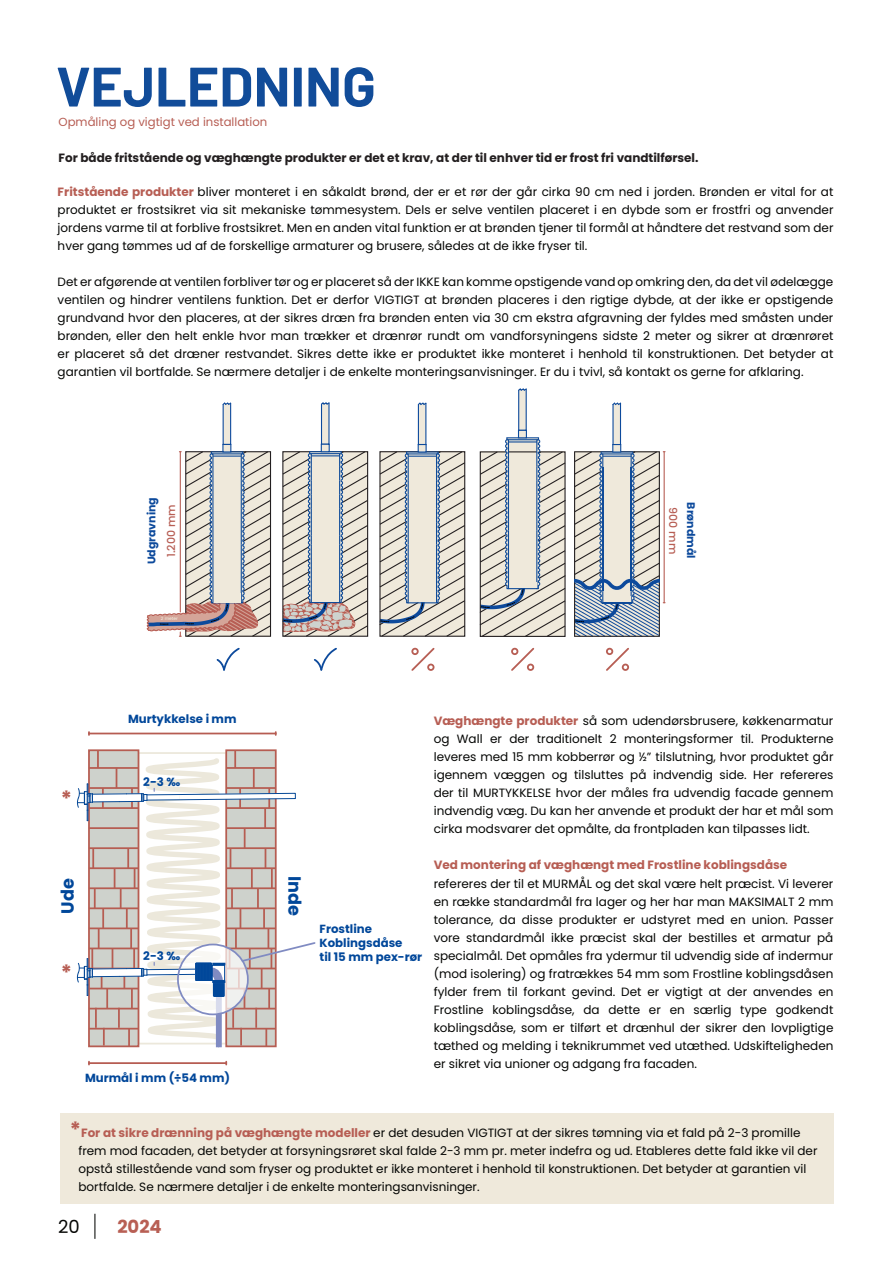
<style>
.page{position:relative;width:893px;height:1263px;background:#fff}
.page>*{position:absolute;margin:0;border:0;box-sizing:border-box;transform-origin:0 0}
.Rubrik_2{font:700 55.5px "Barlow";color:#114c99}
.Under_rubrik{font:700 21px "Poppins";color:#b75e54}
.t1{font:700 18px "Poppins";color:#b85f54}
.t2{font:18px "Poppins";color:#040503}
.t3{font:700 17.7px "Poppins";color:#00479a}
.Indhold{font:12px/18px "Poppins";color:#040503;text-align:justify}
.Indhold-2{font:700 12px "Poppins";color:#231f20}
.Indhold-3{font:700 12px "Poppins";color:#b75e54}
.t4{font:700 11.7px/14.1px "Poppins";color:#00479a}
.Mellem_rubrik{font:11.7px "Poppins";color:#b75e54}
.t5{font:700 10.95px "Poppins";color:#0d4a9c}
.t6{font:500 10.95px "Poppins";color:#b75e54}
.t7{font:500 4.35px "Poppins";color:#efe9db}
.s1{font-weight:700;color:#b75e54}
.s2{font-weight:700;font-size:21px;color:#b75e54}
</style>
<div class="page">
<svg style="left:94px;top:1214px;width:1px;height:25px"></svg>
<hr style="left:89px;top:1062px;width:137px;height:2px;background:#b65c52">
<hr style="left:89px;top:733px;width:187px;height:1px;background:#b65c52">
<svg style="left:77px;top:750px;width:239px;height:296px"></svg>
<svg style="left:216px;top:647px;width:24px;height:24px"></svg>
<svg style="left:379px;top:402px;width:87px;height:269px"></svg>
<svg style="left:511px;top:647px;width:24px;height:24px"></svg>
<div style="left:511px;top:648px;width:7px;height:7px;border:2px solid #b75e54;border-radius:50%"></div>
<div style="left:527px;top:664px;width:7px;height:7px;border:2px solid #b75e54;border-radius:50%"></div>
<svg style="left:606px;top:647px;width:24px;height:24px"></svg>
<div style="left:606px;top:648px;width:7px;height:7px;border:2px solid #b75e54;border-radius:50%"></div>
<div style="left:622px;top:664px;width:7px;height:7px;border:2px solid #b75e54;border-radius:50%"></div>
<div style="left:518px;top:430px;width:8px;height:8px;background:#efe9db"></div>
<div style="left:518px;top:430px;width:9px;height:8px;border:1px solid #0d4a9c"></div>
<svg style="left:517px;top:388px;width:10px;height:43px"></svg>
<svg style="left:479px;top:439px;width:87px;height:198px;background:#ceccc6"></svg>
<svg style="left:282px;top:402px;width:87px;height:269px"></svg>
<svg style="left:146px;top:402px;width:126px;height:235px"></svg>
<svg style="left:574px;top:402px;width:91px;height:235px"></svg>
<div style="left:60px;top:1113px;width:773px;height:90px;background:#efe9db"></div>
<p class="Rubrik_2" style="left:56px;top:45px;width:321px">VEJLEDNING</p>
<p class="Mellem_rubrik" style="left:59px;top:115px;width:210px">Opmåling og vigtigt ved installation</p>
<p class="Indhold-2" style="left:59px;top:151px;width:641px">For både fritstående og væghængte produkter er det et krav, at der til enhver tid er frost fri vandtilførsel.</p>
<p class="Indhold" style="left:58px;top:183px;width:777px"><span class="s1">Fritstående produkter</span> bliver monteret i en såkaldt brønd, der er et rør der går cirka 90 cm ned i jorden. Brønden er vital for at produktet er frostsikret via sit mekaniske tømmesystem. Dels er selve ventilen placeret i en dybde som er frostfri og anvender jordens varme til at forblive frostsikret. Men en anden vital funktion er at brønden tjener til formål at håndtere det restvand som der hver gang tømmes ud af de forskellige armaturer og brusere, således at de ikke fryser til.</p>
<p class="Indhold" style="left:58px;top:273px;width:777px">Det er afgørende at ventilen forbliver tør og er placeret så der IKKE kan komme opstigende vand op omkring den, da det vil ødelægge ventilen og hindrer ventilens funktion. Det er derfor VIGTIGT at brønden placeres i den rigtige dybde, at der ikke er opstigende grundvand hvor den placeres, at der sikres dræn fra brønden enten via 30 cm ekstra afgravning der fyldes med småsten under brønden, eller den helt enkle hvor man trækker et drænrør rundt om vandforsyningens sidste 2 meter og sikrer at drænrøret er placeret så det dræner restvandet. Sikres dette ikke er produktet ikke monteret i henhold til konstruktionen. Det betyder at garantien vil bortfalde. Se nærmere detaljer i de enkelte monteringsanvisninger. Er du i tvivl, så kontakt os gerne for afklaring.</p>
<p class="t5" style="left:145px;top:564px;width:69px;rotate:-90deg">Udgravning</p>
<p class="t5" style="left:697px;top:502px;width:58px;rotate:90deg">Brøndmål</p>
<p class="t6" style="left:165px;top:557px;width:54px;rotate:-90deg">1.200 mm</p>
<p class="t6" style="left:679px;top:507px;width:48px;rotate:90deg">900 mm</p>
<p class="Under_rubrik" style="left:61px;top:786px;width:13px">*</p>
<p class="t3" style="left:57px;top:914px;width:37px;rotate:-90deg">Ude</p>
<p class="Under_rubrik" style="left:61px;top:960px;width:13px">*</p>
<p class="t7" style="left:161px;top:616px;width:19px">2 meter</p>
<p class="t4" style="left:128px;top:712px;width:110px">Murtykkelse i mm</p>
<p class="t4" style="left:143px;top:775px;width:39px">2-3 ‰</p>
<p class="t4" style="left:143px;top:949px;width:39px">2-3 ‰</p>
<p class="t4" style="left:85px;top:1071px;width:147px">Murmål i mm (÷54 mm)</p>
<p class="t3" style="left:305px;top:876px;width:41px;rotate:90deg">Inde</p>
<p class="t4" style="left:320px;top:922px;width:104px">Frostline<br>Koblingsdåse<br>til 15 mm pex-rør</p>
<p class="Indhold" style="left:434px;top:712px;width:401px"><span class="s1">Væghængte produkter</span> så som udendørsbrusere, køkkenarmatur og Wall er der traditionelt 2 monteringsformer til. Produkterne leveres med 15 mm kobberrør og ½” tilslutning, hvor produktet går igennem væggen og tilsluttes på indvendig side. Her refereres der til MURTYKKELSE hvor der måles fra udvendig facade gennem indvendig væg. Du kan her anvende et produkt der har et mål som cirka modsvarer det opmålte, da frontpladen kan tilpasses lidt.</p>
<p class="Indhold-3" style="left:434px;top:858px;width:355px">Ved montering af væghængt med Frostline koblingsdåse</p>
<p class="Indhold" style="left:434px;top:874px;width:401px">refereres der til et MURMÅL og det skal være helt præcist. Vi leverer en række standardmål fra lager og her har man MAKSIMALT 2 mm tolerance, da disse produkter er udstyret med en union. Passer vore standardmål ikke præcist skal der bestilles et armatur på specialmål. Det opmåles fra ydermur til udvendig side af indermur (mod isolering) og fratrækkes 54 mm som Frostline koblingsdåsen fylder frem til forkant gevind. Det er vigtigt at der anvendes en Frostline koblingsdåse, da dette er en særlig type godkendt koblingsdåse, som er tilført et drænhul der sikrer den lovpligtige tæthed og melding i teknikrummet ved utæthed. Udskifteligheden er sikret via unioner og adgang fra facaden.</p>
<p class="Indhold" style="left:70px;top:1124px;width:732px"><span class="s2">*</span><span class="s1">For at sikre drænning på væghængte modeller</span> er det desuden VIGTIGT at der sikres tømning via et fald på 2-3 promille</p>
<p class="Indhold" style="left:78px;top:1142px;width:741px">frem mod facaden, det betyder at forsyningsrøret skal falde 2-3 mm pr. meter indefra og ud. Etableres dette fald ikke vil der</p>
<p class="Indhold" style="left:78px;top:1160px;width:729px">opstå stillestående vand som fryser og produktet er ikke monteret i henhold til konstruktionen. Det betyder at garantien vil</p>
<p class="Indhold" style="left:78px;top:1178px;width:403px">bortfalde. Se nærmere detaljer i de enkelte monteringsanvisninger.</p>
<h3 class="t2" style="left:58px;top:1216px;width:23px">20</h3>
<h3 class="t1" style="left:117px;top:1216px;width:46px">2024</h3>
</div>
